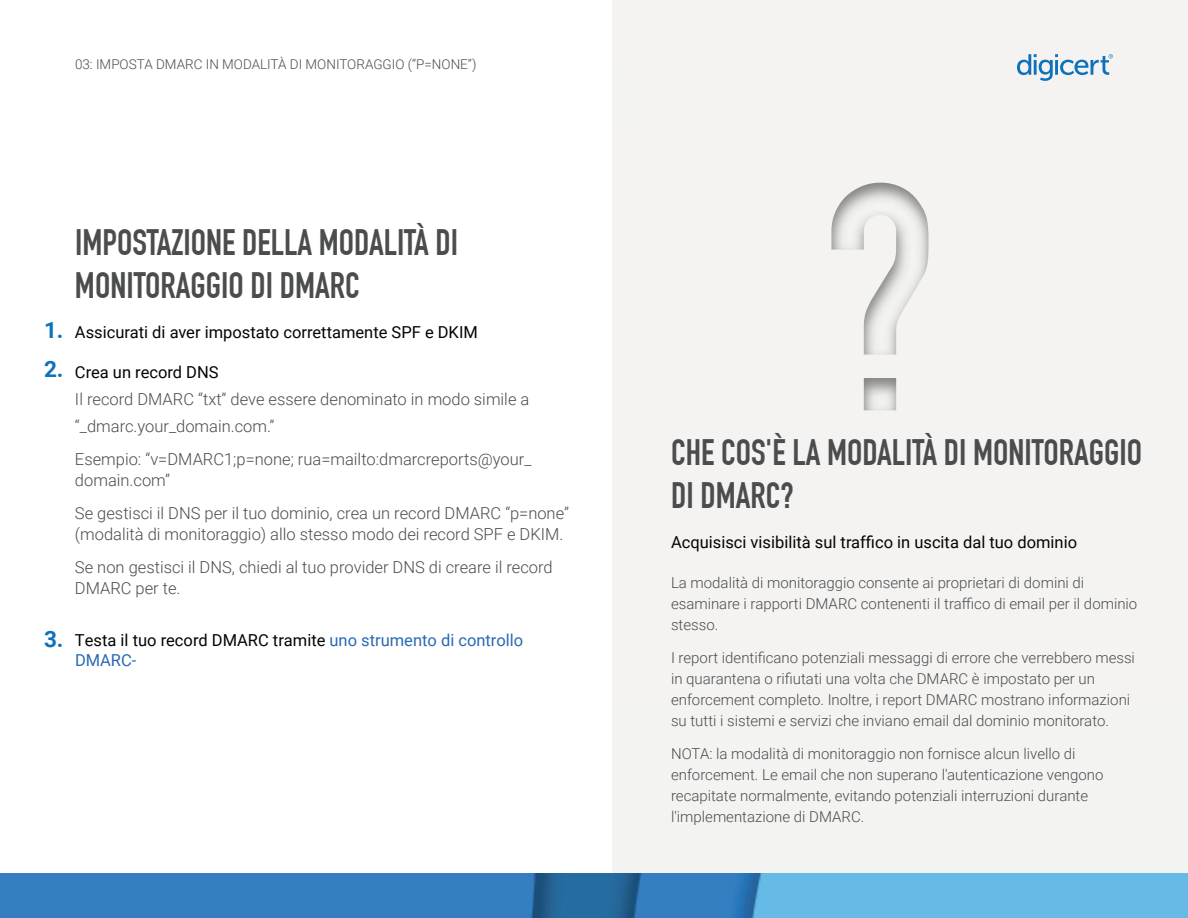
<style>
.page{position:relative;width:1188px;height:918px;background:#fff}
.page>*{position:absolute;margin:0;border:0;box-sizing:border-box;transform-origin:0 0}
.t1{font:700 36px/43.2px "DIN Condensed";color:#4b4c4d}
.t2{font:700 22.5px/39px "Roboto";color:#0b73bb}
.t3{font:300 16.5px/21px "Roboto";color:#4b4c4d}
.t4{font:16.5px/19.8px "Roboto";color:#040503}
.t5{font:300 15px/21px "Roboto";color:#4b4c4d}
.t6{font:300 13.5px "Roboto";color:#4b4c4d}
.s1{color:#2a69b5}
</style>
<div class="page">
<div style="left:613px;top:0;width:575px;height:918px;background:#f3f3f2"></div>
<svg style="left:831px;top:182px;width:98px;height:229px"></svg>
<svg style="left:1017px;top:54px;width:96px;height:27px"></svg>
<img style="left:0;top:873px;width:1188px;height:45px">
<p class="t6" style="left:75px;top:55px;width:403px">03: IMPOSTA DMARC IN MODALITÀ DI MONITORAGGIO (“P=NONE”)</p>
<h2 class="t2" style="left:44px;top:310px;width:21px">1.<br>2.</h2>
<h2 class="t2" style="left:44px;top:619px;width:21px">3.</h2>
<h1 class="t1" style="left:75px;top:221px;width:385px">IMPOSTAZIONE DELLA MODALITÀ DI<br>MONITORAGGIO DI DMARC</h1>
<p class="t4" style="left:75px;top:322px;width:404px">Assicurati di aver impostato correttamente SPF e DKIM</p>
<p class="t4" style="left:75px;top:361px;width:145px">Crea un record DNS</p>
<p class="t3" style="left:75px;top:385px;width:456px;line-height:27px">Il record DMARC “txt” deve essere denominato in modo simile a “_dmarc.your_domain.com.”</p>
<p class="t3" style="left:75px;top:448px;width:458px">Esempio: “v=DMARC1;p=none; rua=mailto:dmarcreports@your_ domain.com”</p>
<p class="t3" style="left:75px;top:502px;width:496px">Se gestisci il DNS per il tuo dominio, crea un record DMARC “p=none” (modalità di monitoraggio) allo stesso modo dei record SPF e DKIM.</p>
<p class="t3" style="left:75px;top:556px;width:479px">Se non gestisci il DNS, chiedi al tuo provider DNS di creare il record<br>DMARC per te.</p>
<p class="t4" style="left:75px;top:630px;width:450px">Testa il tuo record DMARC tramite <span class="s1">uno strumento di controllo<br>DMARC</span><span class="s1">-</span></p>
<h1 class="t1" style="left:671px;top:431px;width:473px">CHE COS'È LA MODALITÀ DI MONITORAGGIO<br>DI DMARC?</h1>
<p class="t4" style="left:671px;top:532px;width:408px">Acquisisci visibilità sul traffico in uscita dal tuo dominio</p>
<p class="t5" style="left:671px;top:572px;width:468px">La modalità di monitoraggio consente ai proprietari di domini di esaminare i rapporti DMARC contenenti il traffico di email per il dominio stesso.</p>
<p class="t5" style="left:671px;top:647px;width:465px">I report identificano potenziali messaggi di errore che verrebbero messi in quarantena o rifiutati una volta che DMARC è impostato per un enforcement completo. Inoltre, i report DMARC mostrano informazioni su tutti i sistemi e servizi che inviano email dal dominio monitorato.</p>
<p class="t5" style="left:671px;top:743px;width:434px">NOTA: la modalità di monitoraggio non fornisce alcun livello di enforcement. Le email che non superano l'autenticazione vengono recapitate normalmente, evitando potenziali interruzioni durante l'implementazione di DMARC.</p>
</div>
